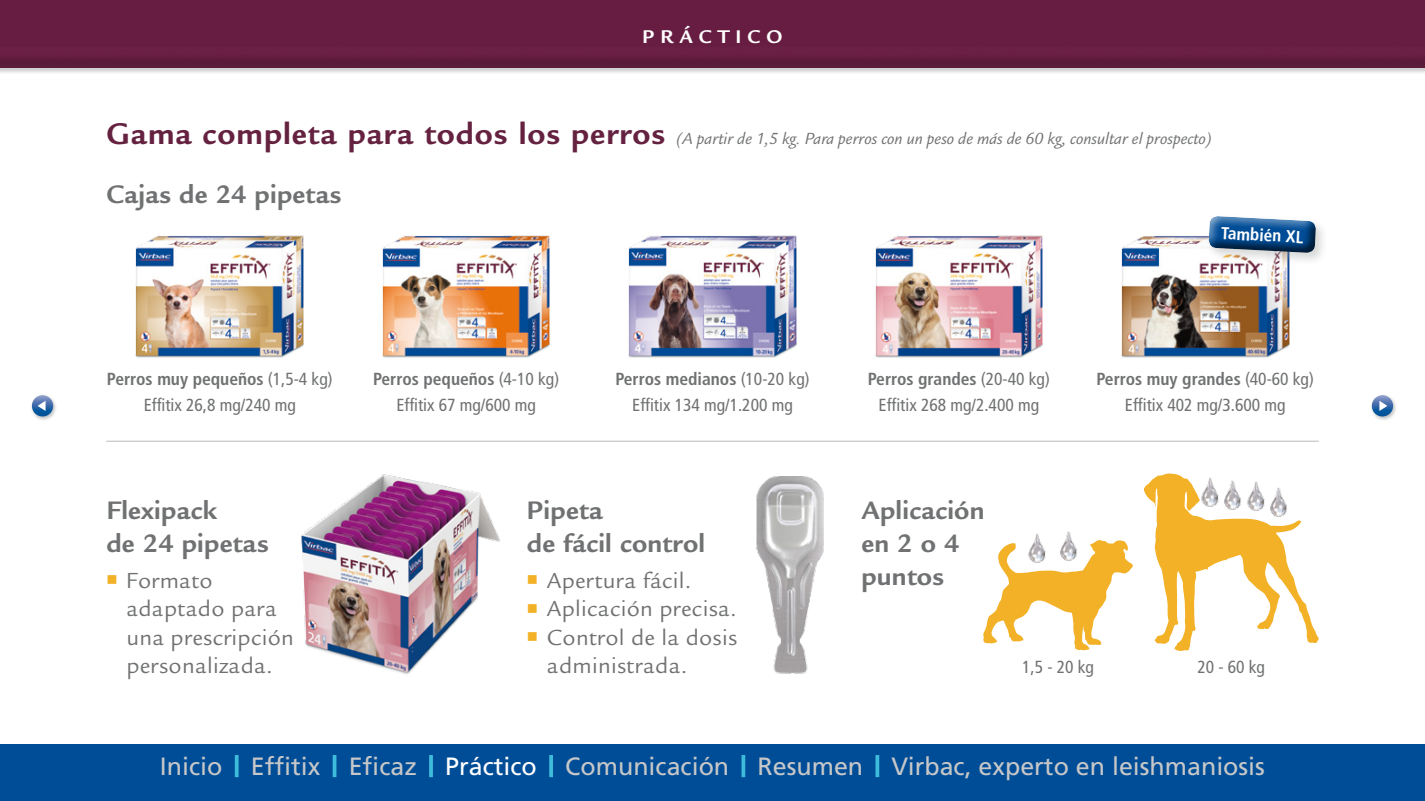
<style>
.page{position:relative;width:1425px;height:801px;background:#fff}
.page>*{position:absolute;margin:0;border:0;box-sizing:border-box;transform-origin:0 0}
.t1{font:700 27.5px/33px "Legacy Sans";letter-spacing:.01em;color:#707172}
.t2{font:25px "Frutiger";color:#c6c7c8}
.t3{font:23.75px/28.5px "Legacy Sans";letter-spacing:.01em;color:#707172}
.t4{font:700 20px "Legacy Sans";letter-spacing:.3em;color:#fff}
.t5{font:condensed 17.5px/25.5px "Frutiger";color:#707172;text-align:center}
.t6{font:italic 17.5px "Legacy Sans";color:#707172}
.t7{font:700 condensed 17.25px "Frutiger";color:#fff}
.s1{font-weight:700;font-style:normal;font-size:32.5px;color:#652240}
.s2{font-weight:700}
.s3{color:#f2b127}
.s4{color:#fff}
</style>
<div class="page">
<img style="left:135px;top:235px;width:169px;height:123px">
<img style="left:628px;top:235px;width:169px;height:123px">
<img style="left:875px;top:235px;width:168px;height:123px">
<img style="left:382px;top:235px;width:168px;height:123px">
<img style="left:1121px;top:235px;width:169px;height:123px">
<div style="left:0;top:0;width:1424px;height:74px;background:#9ea0a2;opacity:.5"></div>
<img style="left:0;top:0;width:1424px;height:67px">
<div style="left:30px;top:394px;width:28px;height:27px;background:#9ea0a2;opacity:.7"></div>
<svg style="left:32px;top:395px;width:21px;height:21px"></svg>
<svg style="left:38px;top:401px;width:8px;height:10px"></svg>
<div style="left:1369px;top:394px;width:28px;height:27px;background:#9ea0a2;opacity:.7"></div>
<svg style="left:1371px;top:395px;width:22px;height:21px"></svg>
<svg style="left:1379px;top:401px;width:8px;height:10px"></svg>
<div style="left:0;top:744px;width:1424px;height:57px;background:#004d97"></div>
<img style="left:301px;top:474px;width:200px;height:201px">
<svg style="left:983px;top:540px;width:149px;height:110px"></svg>
<img style="left:1056px;top:531px;width:24px;height:35px">
<img style="left:1024px;top:533px;width:24px;height:36px">
<svg style="left:1144px;top:473px;width:174px;height:178px"></svg>
<img style="left:1197px;top:475px;width:24px;height:37px">
<img style="left:1220px;top:478px;width:47px;height:38px">
<img style="left:1265px;top:485px;width:25px;height:37px">
<img style="left:756px;top:476px;width:68px;height:197px">
<div style="left:1206px;top:213px;width:122px;height:53px;background:#9ea0a2;opacity:.4"></div>
<svg style="left:1193px;top:213px;width:135px;height:44px"></svg>
<hr style="left:106px;top:441px;width:1212px;height:1px;background:#c6c7c8">
<hr style="left:429px;top:755px;width:4px;height:22px;background:#3ab5d8">
<hr style="left:235px;top:755px;width:3px;height:22px;background:#3ebcdc">
<hr style="left:333px;top:755px;width:3px;height:22px;background:#3ebcdc">
<svg style="left:875px;top:755px;width:4px;height:22px"></svg>
<svg style="left:549px;top:755px;width:4px;height:22px"></svg>
<svg style="left:741px;top:755px;width:4px;height:22px"></svg>
<p class="t4" style="left:642px;top:25px;width:141px">PRÁCTICO</p>
<p class="t6" style="left:106px;top:129px;width:1107px"><span class="s1">Gama completa para todos los perros</span> (A partir de 1,5 kg. Para perros con un peso de más de 60 kg, consultar el prospecto)</p>
<h1 class="t1" style="left:106px;top:178px;width:237px">Cajas de 24 pipetas</h1>
<p class="t7" style="left:1221px;top:222px;width:84px;rotate:3deg">También XL</p>
<p class="t5" style="left:107px;top:366px;width:227px"><span class="s2">Perros muy pequeños</span> (1,5-4 kg)<br>Effitix 26,8 mg/240 mg</p>
<h1 class="t1" style="left:106px;top:494px;width:164px">Flexipack<br>de 24 pipetas</h1>
<h3 class="t3" style="left:126px;top:566px;width:169px;text-indent:-20px"><span class="s3">■</span> Formato adaptado para una prescripción personalizada.</h3>
<p class="t5" style="left:373px;top:366px;width:188px"><span class="s2">Perros pequeños</span> (4-10 kg)<br>Effitix 67 mg/600 mg</p>
<p class="t5" style="left:615px;top:366px;width:196px"><span class="s2">Perros medianos</span> (10-20 kg)<br>Effitix 134 mg/1.200 mg</p>
<p class="t5" style="left:867px;top:366px;width:183px"><span class="s2">Perros grandes</span> (20-40 kg)<br>Effitix 268 mg/2.400 mg</p>
<p class="t5" style="left:1096px;top:366px;width:219px"><span class="s2">Perros muy grandes</span> (40-60 kg)<br>Effitix 402 mg/3.600 mg</p>
<h1 class="t1" style="left:527px;top:494px;width:180px">Pipeta<br>de fácil control</h1>
<h3 class="t3" style="left:527px;top:566px;width:166px"><span class="s3">■</span> Apertura fácil.</h3>
<h3 class="t3" style="left:527px;top:595px;width:211px"><span class="s3">■</span> Aplicación precisa.</h3>
<h3 class="t3" style="left:547px;top:623px;width:192px;text-indent:-20px"><span class="s3">■</span> Control de la dosis administrada.</h3>
<h1 class="t1" style="left:861px;top:494px;width:125px">Aplicación en 2 o 4 puntos</h1>
<p class="t5" style="left:1022px;top:655px;width:73px">1,5 - 20 kg</p>
<p class="t5" style="left:1197px;top:655px;width:69px">20 - 60 kg</p>
<h2 class="t2" style="left:160px;top:752px;width:1106px">Inicio Effitix Eficaz <span class="s4">Práctico</span> Comunicación Resumen Virbac, experto en leishmaniosis</h2>
</div>
